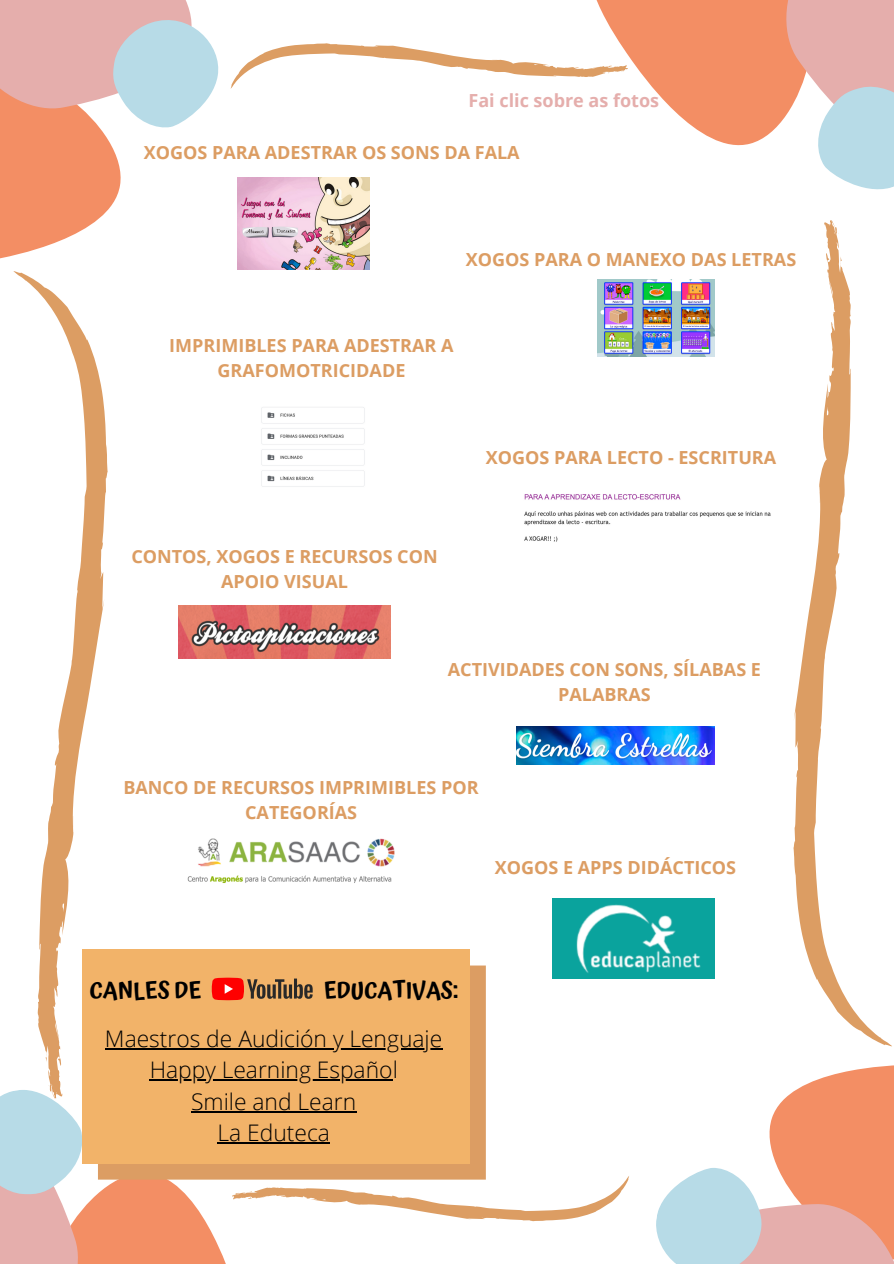
<style>
.page{position:relative;width:894px;height:1264px;background:#fff}
.page>*{position:absolute;margin:0;border:0;box-sizing:border-box;transform-origin:0 0}
.t1{font:300 22.8px/31.3px "Open Sans";color:#000;text-align:center}
.t2{font:600 22.8px "Atma";color:#000}
.t3{font:700 18px/24.8px "Open Sans";color:#dc9d63;text-align:center}
.t4{font:700 18px "Open Sans";color:#e5aeac}
</style>
<div class="page">
<svg style="left:0;top:0;width:218px;height:259px"></svg>
<svg style="left:596px;top:0;width:149px;height:146px;fill:#f38e64"></svg>
<svg style="left:745px;top:0;width:148px;height:190px"></svg>
<svg style="left:656px;top:1065px;width:237px;height:198px"></svg>
<svg style="left:13px;top:271px;width:95px;height:806px"></svg>
<svg style="left:793px;top:220px;width:99px;height:827px"></svg>
<svg style="left:230px;top:43px;width:399px;height:46px"></svg>
<svg style="left:0;top:1077px;width:629px;height:186px"></svg>
<img style="left:237px;top:177px;width:132px;height:92px">
<img style="left:597px;top:279px;width:117px;height:78px">
<img style="left:261px;top:407px;width:104px;height:80px">
<img style="left:524px;top:494px;width:247px;height:48px">
<img style="left:179px;top:606px;width:211px;height:53px">
<img style="left:516px;top:726px;width:198px;height:38px">
<img style="left:187px;top:838px;width:208px;height:45px">
<img style="left:552px;top:898px;width:162px;height:80px">
<svg style="left:98px;top:965px;width:387px;height:214px;background:#dd9e63"></svg>
<div style="left:82px;top:949px;width:387px;height:214px;background:#f2b369"></div>
<hr style="left:105px;top:1048px;width:337px;height:1px;background:#000">
<hr style="left:150px;top:1079px;width:243px;height:1px;background:#000">
<hr style="left:191px;top:1110px;width:165px;height:2px;background:#000">
<hr style="left:217px;top:1142px;width:113px;height:1px;background:#000">
<svg style="left:212px;top:977px;width:100px;height:23px"></svg>
<p class="t4" style="left:468px;top:87px;width:192px">Fai clic sobre as fotos</p>
<p class="t3" style="left:144px;top:140px;width:377px">XOGOS PARA ADESTRAR OS SONS DA FALA</p>
<p class="t3" style="left:465px;top:246px;width:332px">XOGOS PARA O MANEXO DAS LETRAS</p>
<p class="t3" style="left:169px;top:332px;width:286px">IMPRIMIBLES PARA ADESTRAR A<br>GRAFOMOTRICIDADE</p>
<p class="t3" style="left:485px;top:444px;width:292px">XOGOS PARA LECTO - ESCRITURA</p>
<p class="t3" style="left:131px;top:543px;width:308px">CONTOS, XOGOS E RECURSOS CON<br>APOIO VISUAL</p>
<p class="t3" style="left:447px;top:656px;width:315px">ACTIVIDADES CON SONS, SÍLABAS E<br>PALABRAS</p>
<p class="t3" style="left:123px;top:774px;width:356px">BANCO DE RECURSOS IMPRIMIBLES POR<br>CATEGORÍAS</p>
<p class="t3" style="left:494px;top:854px;width:243px">XOGOS E APPS DIDÁCTICOS</p>
<p class="t2" style="left:89px;top:977px;width:114px">CANLES DE</p>
<p class="t2" style="left:324px;top:977px;width:136px">EDUCATIVAS:</p>
<p class="t1" style="left:105px;top:1022px;width:338px">Maestros de Audición y Lenguaje<br>Happy Learning Español<br>Smile and Learn<br>La Eduteca</p>
</div>
